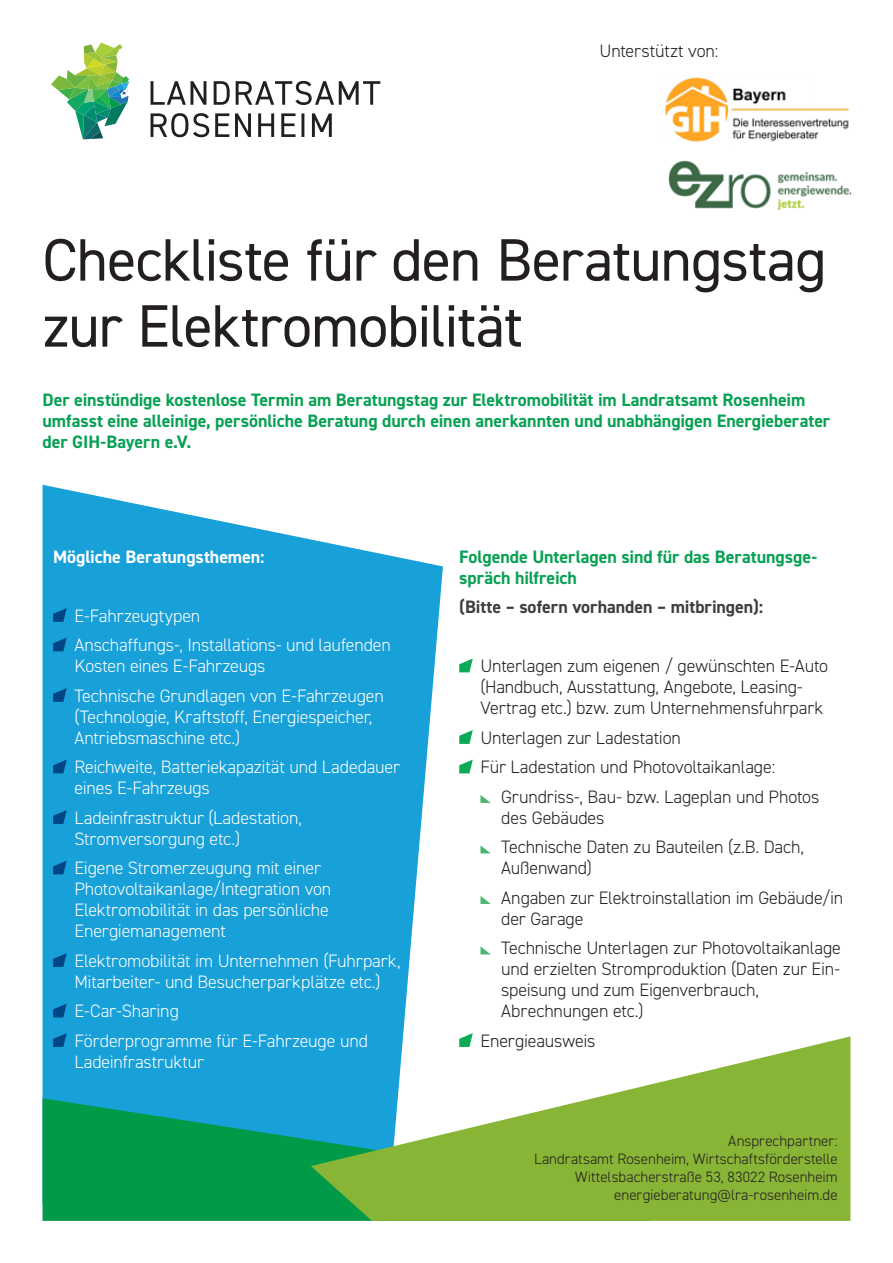
<style>
.page{position:relative;width:893px;height:1263px;background:#fff}
.page>*{position:absolute;margin:0;border:0;box-sizing:border-box;transform-origin:0 0}
.t1{font:60px/66px "DIN2014";letter-spacing:-.015em;color:#231f20}
.t2{font:300 18px/21px "DIN2014";letter-spacing:-.01em;color:#fff}
.t3{font:300 18px/21px "DIN2014";letter-spacing:-.01em;color:#231f20}
.t4{font:700 18px/21px "DIN2014";letter-spacing:-.005em;color:#08a154}
.t5{font:700 18px "DIN2014";letter-spacing:-.005em;color:#3e3e3f}
.t6{font:700 18px "DIN2014";letter-spacing:-.005em;color:#fff}
.t7{font:300 15px/18px "DIN2014";color:#231f20;text-align:right}
</style>
<div class="page">
<svg style="left:43px;top:485px;width:400px;height:613px;background:#31aadd"></svg>
<img style="left:51px;top:43px;width:78px;height:96px">
<svg style="left:151px;top:113px;width:181px;height:24px"></svg>
<svg style="left:151px;top:81px;width:229px;height:24px"></svg>
<svg style="left:43px;top:1098px;width:268px;height:123px;background:#049b61"></svg>
<svg style="left:311px;top:1036px;width:539px;height:185px;fill:#89b536"></svg>
<img style="left:665px;top:77px;width:185px;height:65px">
<img style="left:669px;top:161px;width:182px;height:49px">
<svg style="left:459px;top:658px;width:14px;height:14px"></svg>
<svg style="left:459px;top:730px;width:14px;height:14px"></svg>
<svg style="left:459px;top:759px;width:14px;height:14px"></svg>
<svg style="left:480px;top:795px;width:11px;height:8px"></svg>
<svg style="left:480px;top:845px;width:10px;height:8px"></svg>
<svg style="left:480px;top:896px;width:11px;height:8px"></svg>
<svg style="left:480px;top:946px;width:10px;height:8px"></svg>
<svg style="left:459px;top:1033px;width:14px;height:14px"></svg>
<svg style="left:53px;top:608px;width:14px;height:14px"></svg>
<svg style="left:53px;top:637px;width:14px;height:14px"></svg>
<svg style="left:53px;top:688px;width:14px;height:14px"></svg>
<svg style="left:53px;top:759px;width:14px;height:14px"></svg>
<svg style="left:53px;top:810px;width:14px;height:14px"></svg>
<svg style="left:53px;top:861px;width:14px;height:13px"></svg>
<svg style="left:53px;top:953px;width:14px;height:14px"></svg>
<svg style="left:53px;top:1004px;width:14px;height:13px"></svg>
<svg style="left:53px;top:1033px;width:14px;height:14px"></svg>
<p class="t3" style="left:600px;top:40px;width:120px">Unterstützt von:</p>
<h1 class="t1" style="left:43px;top:226px;width:785px">Checkliste für den Beratungstag zur Elektromobilität</h1>
<p class="t4" style="left:43px;top:389px;width:789px">Der einstündige kostenlose Termin am Beratungstag zur Elektromobilität im Landratsamt Rosenheim umfasst eine alleinige, persönliche Beratung durch einen anerkannten und unabhängigen Energieberater der GIH-Bayern e.V.</p>
<p class="t6" style="left:53px;top:545px;width:213px">Mögliche Beratungsthemen:</p>
<p class="t2" style="left:74px;top:601px;width:318px;line-height:29.5px">E-Fahrzeugtypen<br>Anschaffungs-, Installations- und laufenden</p>
<p class="t2" style="left:74px;top:651px;width:311px;line-height:29.5px">Kosten eines E-Fahrzeugs<br>Technische Grundlagen von E-Fahrzeugen</p>
<p class="t2" style="left:74px;top:706px;width:300px">(Technologie, Kraftstoff, Energiespeicher,<br>Antriebsmaschine etc.)</p>
<p class="t2" style="left:74px;top:757px;width:327px">Reichweite, Batteriekapazität und Ladedauer eines E-Fahrzeugs</p>
<p class="t2" style="left:74px;top:807px;width:229px">Ladeinfrastruktur (Ladestation,<br>Stromversorgung etc.)</p>
<p class="t2" style="left:74px;top:858px;width:259px">Eigene Stromerzeugung mit einer<br>Photovoltaikanlage/Integration von<br>Elektromobilität in das persönliche<br>Energiemanagement</p>
<p class="t2" style="left:74px;top:950px;width:328px">Elektromobilität im Unternehmen (Fuhrpark,<br>Mitarbeiter- und Besucherparkplätze etc.)</p>
<p class="t2" style="left:74px;top:996px;width:295px;line-height:29.5px">E-Car-Sharing<br>Förderprogramme für E-Fahrzeuge und</p>
<p class="t2" style="left:74px;top:1051px;width:131px">Ladeinfrastruktur</p>
<p class="t4" style="left:459px;top:546px;width:359px">Folgende Unterlagen sind für das Beratungsge&shy;spräch hilfreich</p>
<p class="t5" style="left:459px;top:595px;width:306px">(Bitte – sofern vorhanden – mitbringen):</p>
<p class="t3" style="left:480px;top:656px;width:349px">Unterlagen zum eigenen / gewünschten E-Auto (Handbuch, Ausstattung, Angebote, Leasing-<br>Vertrag etc.) bzw. zum Unternehmensfuhrpark</p>
<p class="t3" style="left:480px;top:727px;width:202px">Unterlagen zur Ladestation</p>
<p class="t3" style="left:480px;top:757px;width:296px">Für Ladestation und Photovoltaikanlage:</p>
<p class="t3" style="left:501px;top:786px;width:320px">Grundriss-, Bau- bzw. Lageplan und Photos</p>
<p class="t3" style="left:501px;top:803px;width:304px;line-height:29.5px">des Gebäudes<br>Technische Daten zu Bauteilen (z.B. Dach,</p>
<p class="t3" style="left:501px;top:853px;width:344px;line-height:29.5px">Außenwand)<br>Angaben zur Elektroinstallation im Gebäude/in</p>
<p class="t3" style="left:501px;top:904px;width:341px;line-height:29.5px">der Garage<br>Technische Unterlagen zur Photovoltaikanlage</p>
<p class="t3" style="left:501px;top:959px;width:340px">und erzielten Stromproduktion (Daten zur Ein&shy;speisung und zum Eigenverbrauch,<br>Abrechnungen etc.)</p>
<p class="t3" style="left:480px;top:1030px;width:116px">Energieausweis</p>
<p class="t7" style="left:534px;top:1131px;width:305px">Ansprechpartner:<br>Landratsamt Rosenheim, Wirtschaftsförderstelle Wittelsbacherstraße 53, 83022 Rosenheim energieberatung@lra-rosenheim.de</p>
</div>
